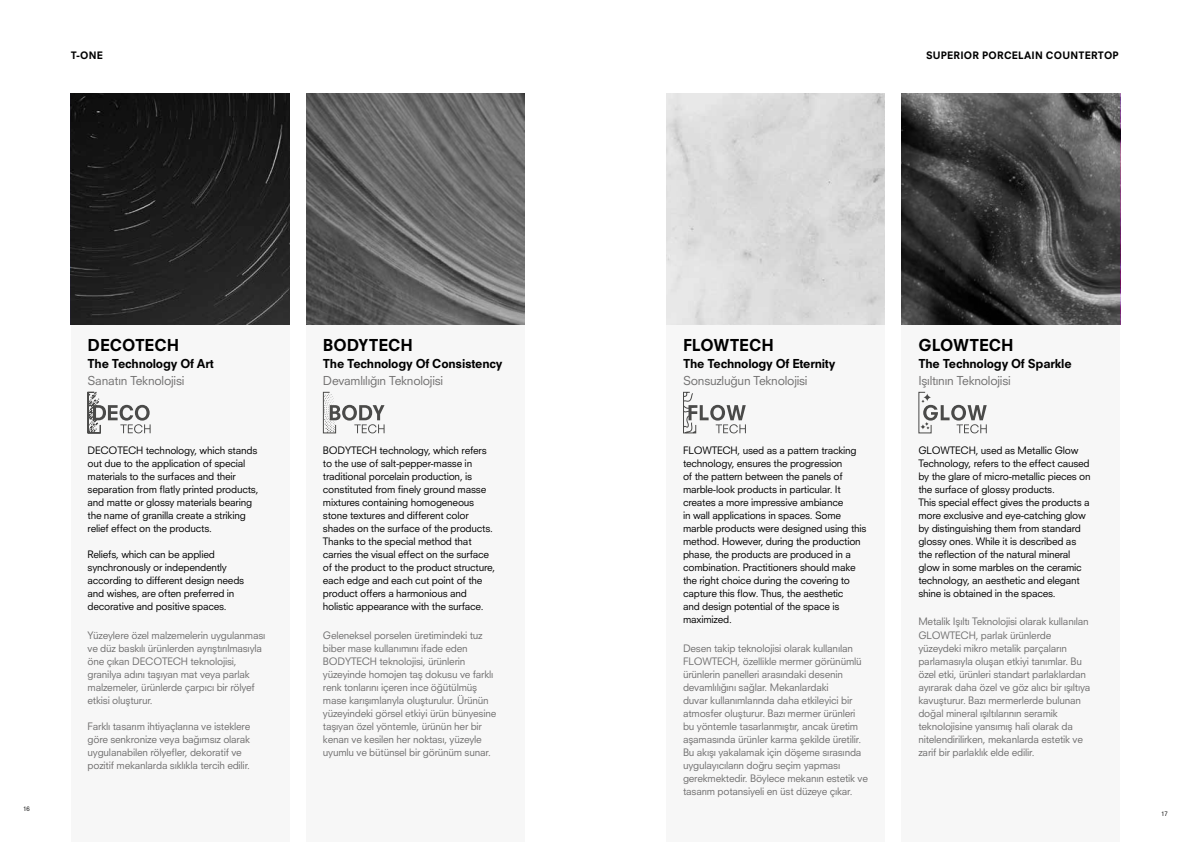
<style>
.page{position:relative;width:1191px;height:842px;background:#fff}
.page>*{position:absolute;margin:0;border:0;box-sizing:border-box;transform-origin:0 0}
.t1{font:800 16px "Neuzeit SLT Std";letter-spacing:-.005em;color:#000}
.t2{font:800 12px "Neuzeit SLT Std";letter-spacing:-.02em;color:#000}
.t3{font:12px "Neuzeit SLT Std";letter-spacing:-.02em;color:#706f6f}
.t4{font:10px/13px "Neuzeit SLT Std";letter-spacing:-.02em;color:#000}
.t5{font:10px/13px "Neuzeit SLT Std";letter-spacing:-.02em;color:#706f6f}
.t6{font:800 10px "Neuzeit SLT Std";letter-spacing:.02em;color:#000}
.t7{font:6px "Neuzeit SLT Std";color:#000}
</style>
<div class="page">
<div style="left:71px;top:325px;width:218px;height:517px;background:#f7f7f7"></div>
<svg style="left:71px;top:93px;width:218px;height:232px;fill:#1c1c1c"></svg>
<svg style="left:306px;top:93px;width:218px;height:232px"></svg>
<div style="left:306px;top:325px;width:218px;height:517px;background:#f7f7f7"></div>
<div style="left:666px;top:325px;width:218px;height:517px;background:#f7f7f7"></div>
<div style="left:666px;top:93px;width:218px;height:232px;background:#dbdbdb"></div>
<svg style="left:901px;top:93px;width:219px;height:232px"></svg>
<div style="left:901px;top:325px;width:219px;height:517px;background:#f7f7f7"></div>
<svg style="left:87px;top:391px;width:64px;height:43px"></svg>
<svg style="left:683px;top:391px;width:63px;height:43px"></svg>
<svg style="left:918px;top:391px;width:68px;height:43px"></svg>
<svg style="left:322px;top:391px;width:62px;height:43px"></svg>
<p class="t6" style="left:71px;top:49px;width:33px">T-ONE</p>
<p class="t6" style="left:926px;top:49px;width:194px">SUPERIOR PORCELAIN COUNTERTOP</p>
<p class="t7" style="left:23px;top:805px;width:8px">16</p>
<h1 class="t1" style="left:88px;top:335px;width:93px">DECOTECH</h1>
<p class="t2" style="left:88px;top:356px;width:128px">The Technology Of Art</p>
<p class="t3" style="left:88px;top:373px;width:98px">Sanatın Teknolojisi</p>
<p class="t4" style="left:88px;top:443px;width:172px">DECOTECH technology, which stands out due to the application of special materials to the surfaces and their separation from flatly printed products, and matte or glossy materials bearing the name of granilla create a striking relief effect on the products.</p>
<p class="t4" style="left:88px;top:547px;width:158px">Reliefs, which can be applied synchronously or independently according to different design needs and wishes, are often preferred in decorative and positive spaces.</p>
<p class="t5" style="left:88px;top:628px;width:179px">Yüzeylere özel malzemelerin uygulanması ve düz baskılı ürünlerden ayrıştırılmasıyla öne çıkan DECOTECH teknolojisi, granilya adını taşıyan mat veya parlak malzemeler, ürünlerde çarpıcı bir rölyef etkisi oluşturur.</p>
<p class="t5" style="left:88px;top:719px;width:164px">Farklı tasarım ihtiyaçlarına ve isteklere göre senkronize veya bağımsız olarak uygulanabilen rölyefler, dekoratif ve pozitif mekanlarda sıklıkla tercih edilir.</p>
<h1 class="t1" style="left:323px;top:335px;width:92px">BODYTECH</h1>
<p class="t2" style="left:323px;top:356px;width:181px">The Technology Of Consistency</p>
<p class="t3" style="left:323px;top:373px;width:122px">Devamlılığın Teknolojisi</p>
<p class="t4" style="left:323px;top:443px;width:174px">BODYTECH technology, which refers to the use of salt-pepper-masse in traditional porcelain production, is constituted from finely ground masse mixtures containing homogeneous stone textures and different color shades on the surface of the products.<br>Thanks to the special method that carries the visual effect on the surface of the product to the product structure, each edge and each cut point of the product offers a harmonious and holistic appearance with the surface.</p>
<p class="t5" style="left:323px;top:628px;width:175px">Geleneksel porselen üretimindeki tuz biber mase kullanımını ifade eden BODYTECH teknolojisi, ürünlerin yüzeyinde homojen taş dokusu ve farklı renk tonlarını içeren ince öğütülmüş mase karışımlarıyla oluşturulur. Ürünün yüzeyindeki görsel etkiyi ürün bünyesine taşıyan özel yöntemle, ürünün her bir kenarı ve kesilen her noktası, yüzeyle uyumlu ve bütünsel bir görünüm sunar.</p>
<h1 class="t1" style="left:683px;top:335px;width:92px">FLOWTECH</h1>
<p class="t2" style="left:683px;top:356px;width:154px">The Technology Of Eternity</p>
<p class="t3" style="left:683px;top:373px;width:126px">Sonsuzluğun Teknolojisi</p>
<p class="t4" style="left:683px;top:443px;width:185px">FLOWTECH, used as a pattern tracking technology, ensures the progression<br>of the pattern between the panels of marble-look products in particular. It creates a more impressive ambiance<br>in wall applications in spaces. Some marble products were designed using this method. However, during the production phase, the products are produced in a combination. Practitioners should make the right choice during the covering to capture this flow. Thus, the aesthetic<br>and design potential of the space is maximized.</p>
<p class="t5" style="left:683px;top:641px;width:186px">Desen takip teknolojisi olarak kullanılan FLOWTECH, özellikle mermer görünümlü ürünlerin panelleri arasındaki desenin devamlılığını sağlar. Mekanlardaki<br>duvar kullanımlarında daha etkileyici bir atmosfer oluşturur. Bazı mermer ürünleri bu yöntemle tasarlanmıştır, ancak üretim aşamasında ürünler karma şekilde üretilir.<br>Bu akışı yakalamak için döşeme sırasında uygulayıcıların doğru seçim yapması gerekmektedir. Böylece mekanın estetik ve tasarım potansiyeli en üst düzeye çıkar.</p>
<h1 class="t1" style="left:918px;top:335px;width:97px">GLOWTECH</h1>
<p class="t2" style="left:918px;top:356px;width:155px">The Technology Of Sparkle</p>
<p class="t3" style="left:918px;top:373px;width:94px">Işıltının Teknolojisi</p>
<p class="t4" style="left:918px;top:443px;width:174px">GLOWTECH, used as Metallic Glow Technology, refers to the effect caused by the glare of micro-metallic pieces on the surface of glossy products.<br>This special effect gives the products a more exclusive and eye-catching glow by distinguishing them from standard glossy ones. While it is described as the reflection of the natural mineral glow in some marbles on the ceramic technology, an aesthetic and elegant shine is obtained in the spaces.</p>
<p class="t5" style="left:918px;top:615px;width:174px">Metalik Işıltı Teknolojisi olarak kullanılan GLOWTECH, parlak ürünlerde yüzeydeki mikro metalik parçaların parlamasıyla oluşan etkiyi tanımlar. Bu özel etki, ürünleri standart parlaklardan ayırarak daha özel ve göz alıcı bir ışıltıya kavuşturur. Bazı mermerlerde bulunan doğal mineral ışıltılarının seramik teknolojisine yansımış hali olarak da nitelendirilirken, mekanlarda estetik ve zarif bir parlaklık elde edilir.</p>
<p class="t7" style="left:1161px;top:809px;width:8px">17</p>
</div>
